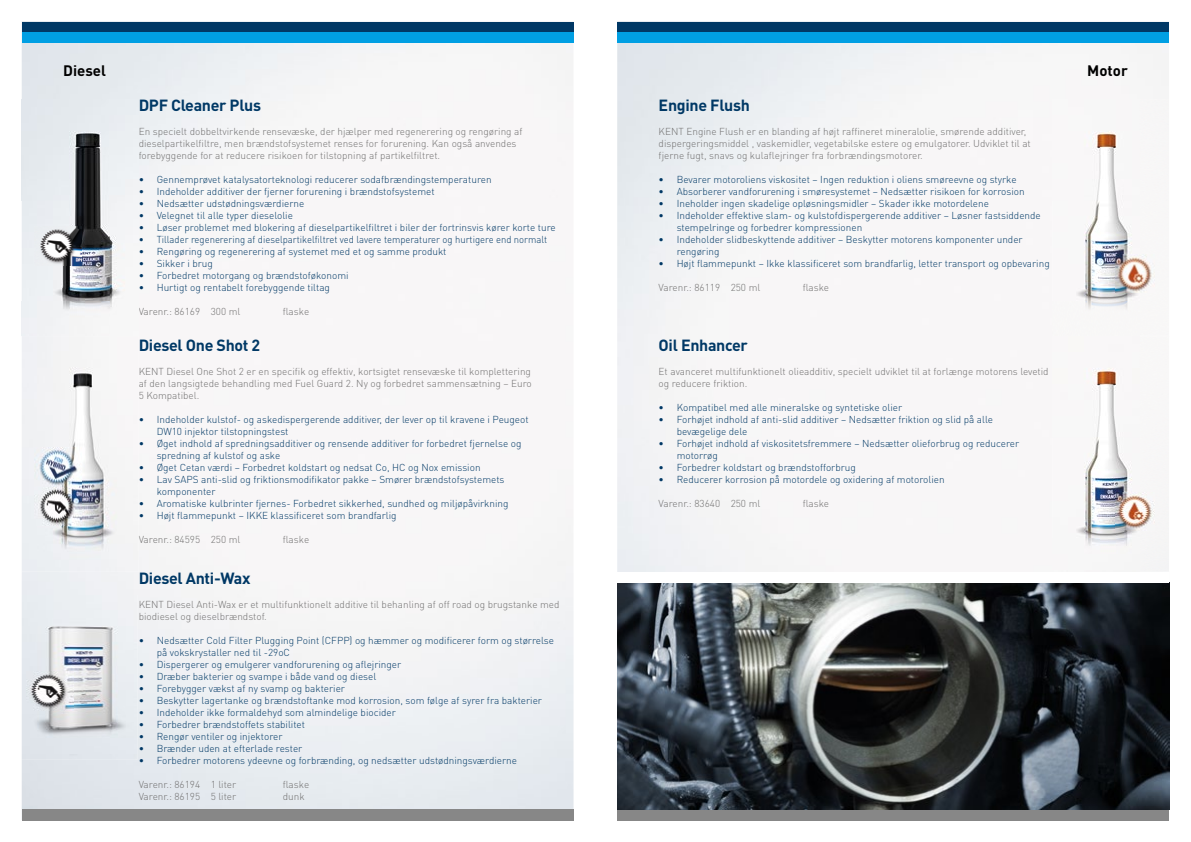
<style>
.page{position:relative;width:1191px;height:842px;background:#fff}
.page>*{position:absolute;margin:0;border:0;box-sizing:border-box;transform-origin:0 0}
.t1{font:700 16px "DIN Pro";letter-spacing:-.02em;color:#003865}
.t2{font:700 15px "DIN Pro";color:#000}
.t3{font:300 10px/12px "DIN Pro";color:#003865}
.t4{font:300 10px/12px "DIN Pro";color:#706f6f}
.t5{font:300 10px "DIN Pro";color:#003865;scale:.95 1}
</style>
<div class="page">
<div style="left:22px;top:22px;width:551px;height:11px;background:#003865"></div>
<div style="left:617px;top:22px;width:552px;height:11px;background:#003865"></div>
<div style="left:22px;top:809px;width:551px;height:11px;background:#878787"></div>
<div style="left:617px;top:809px;width:552px;height:11px;background:#878787"></div>
<div style="left:22px;top:32px;width:551px;height:11px;background:#009fe3"></div>
<div style="left:617px;top:32px;width:552px;height:11px;background:#009fe3"></div>
<img style="left:22px;top:99px;width:117px;height:473px">
<img style="left:22px;top:595px;width:115px;height:165px">
<img style="left:1052px;top:99px;width:117px;height:473px">
<img style="left:617px;top:583px;width:552px;height:226px">
<img style="left:35px;top:226px;width:47px;height:39px">
<img style="left:35px;top:448px;width:47px;height:78px">
<img style="left:26px;top:672px;width:47px;height:39px">
<img style="left:1115px;top:255px;width:39px;height:38px">
<img style="left:1115px;top:492px;width:39px;height:39px">
<h2 class="t2" style="left:63px;top:60px;width:44px">Diesel</h2>
<h1 class="t1" style="left:139px;top:95px;width:124px">DPF Cleaner Plus</h1>
<p class="t4" style="left:139px;top:125px;width:385px">En specielt dobbeltvirkende rensevæske, der hjælper med regenerering og rengøring af dieselpartikelfiltre, men brændstofsystemet renses for forurening. Kan også anvendes forebyggende for at reducere risikoen for tilstopning af partikelfiltret.</p>
<p class="t3" style="left:139px;top:173px;width:354px">• Gennemprøvet katalysatorteknologi reducerer sodafbrændingstemperaturen</p>
<p class="t3" style="left:139px;top:185px;width:297px">• Indeholder additiver der fjerner forurening i brændstofsystemet</p>
<p class="t3" style="left:139px;top:197px;width:167px">• Nedsætter udstødningsværdierne</p>
<p class="t3" style="left:139px;top:209px;width:156px">• Velegnet til alle typer dieselolie</p>
<p class="t3" style="left:139px;top:221px;width:418px">• Løser problemet med blokering af dieselpartikelfiltret i biler der fortrinsvis kører korte ture</p>
<p class="t5" style="left:139px;top:233px;width:431px">• Tillader regenerering af dieselpartikelfiltret ved lavere temperaturer og hurtigere end normalt</p>
<p class="t3" style="left:139px;top:245px;width:309px">• Rengøring og regenerering af systemet med et og samme produkt</p>
<p class="t3" style="left:139px;top:257px;width:76px">• Sikker i brug</p>
<p class="t3" style="left:139px;top:269px;width:211px">• Forbedret motorgang og brændstoføkonomi</p>
<p class="t3" style="left:139px;top:281px;width:193px">• Hurtigt og rentabelt forebyggende tiltag</p>
<p class="t4" style="left:139px;top:305px;width:103px">Varenr.: 86169 300 ml</p>
<p class="t4" style="left:283px;top:305px;width:28px">flaske</p>
<h1 class="t1" style="left:139px;top:334px;width:123px">Diesel One Shot 2</h1>
<p class="t4" style="left:139px;top:364px;width:394px;text-align:justify">KENT Diesel One Shot 2 er en specifik og effektiv, kortsigtet rensevæske til komplettering af den langsigtede behandling med Fuel Guard 2. Ny og forbedret sammensætning – Euro 5 Kompatibel.</p>
<p class="t3" style="left:157px;top:412px;width:373px;text-indent:-18px">• Indeholder kulstof- og askedispergerende additiver, der lever op til kravene i Peugeot<br>DW10 injektor tilstopningstest</p>
<p class="t3" style="left:157px;top:436px;width:366px;text-indent:-18px">• Øget indhold af spredningsadditiver og rensende additiver for forbedret fjernelse og spredning af kulstof og aske</p>
<p class="t3" style="left:139px;top:460px;width:343px">• Øget Cetan værdi – Forbedret koldstart og nedsat Co, HC og Nox emission</p>
<p class="t3" style="left:157px;top:472px;width:349px;text-indent:-18px">• Lav SAPS anti-slid og friktionsmodifikator pakke – Smører brændstofsystemets komponenter</p>
<p class="t3" style="left:139px;top:496px;width:371px">• Aromatiske kulbrinter fjernes- Forbedret sikkerhed, sundhed og miljøpåvirkning</p>
<p class="t3" style="left:139px;top:508px;width:259px">• Højt flammepunkt – IKKE klassificeret som brandfarlig</p>
<p class="t4" style="left:139px;top:532px;width:103px">Varenr.: 84595 250 ml</p>
<p class="t4" style="left:283px;top:532px;width:28px">flaske</p>
<h1 class="t1" style="left:139px;top:567px;width:113px">Diesel Anti-Wax</h1>
<p class="t4" style="left:139px;top:598px;width:422px">KENT Diesel Anti-Wax er et multifunktionelt additive til behanling af off road og brugstanke med biodiesel og dieselbrændstof.</p>
<p class="t3" style="left:157px;top:634px;width:399px;text-indent:-18px">• Nedsætter Cold Filter Plugging Point (CFPP) og hæmmer og modificerer form og størrelse på vokskrystaller ned til -29oC</p>
<p class="t3" style="left:139px;top:658px;width:264px">• Dispergerer og emulgerer vandforurening og aflejringer</p>
<p class="t3" style="left:139px;top:670px;width:239px">• Dræber bakterier og svampe i både vand og diesel</p>
<p class="t3" style="left:139px;top:682px;width:208px">• Forebygger vækst af ny svamp og bakterier</p>
<p class="t3" style="left:139px;top:694px;width:405px">• Beskytter lagertanke og brændstoftanke mod korrosion, som følge af syrer fra bakterier</p>
<p class="t3" style="left:139px;top:706px;width:259px">• Indeholder ikke formaldehyd som almindelige biocider</p>
<p class="t3" style="left:139px;top:718px;width:168px">• Forbedrer brændstoffets stabilitet</p>
<p class="t3" style="left:139px;top:730px;width:145px">• Rengør ventiler og injektorer</p>
<p class="t3" style="left:139px;top:742px;width:165px">• Brænder uden at efterlade rester</p>
<p class="t3" style="left:139px;top:754px;width:380px">• Forbedrer motorens ydeevne og forbrænding, og nedsætter udstødningsværdierne</p>
<p class="t4" style="left:139px;top:778px;width:99px">Varenr.: 86194 1 liter</p>
<p class="t4" style="left:283px;top:778px;width:28px">flaske</p>
<p class="t4" style="left:139px;top:790px;width:99px">Varenr.: 86195 5 liter</p>
<p class="t4" style="left:283px;top:790px;width:23px">dunk</p>
<h1 class="t1" style="left:658px;top:95px;width:93px">Engine Flush</h1>
<p class="t4" style="left:658px;top:125px;width:374px">KENT Engine Flush er en blanding af højt raffineret mineralolie, smørende additiver, dispergeringsmiddel , vaskemidler, vegetabilske estere og emulgatorer. Udviklet til at fjerne fugt, snavs og kulaflejringer fra forbrændingsmotorer.</p>
<p class="t3" style="left:658px;top:173px;width:359px">• Bevarer motoroliens viskositet – Ingen reduktion i oliens smøreevne og styrke</p>
<p class="t3" style="left:658px;top:185px;width:367px">• Absorberer vandforurening i smøresystemet – Nedsætter risikoen for korrosion</p>
<p class="t3" style="left:658px;top:197px;width:332px">• Ineholder ingen skadelige opløsningsmidler – Skader ikke motordelene</p>
<p class="t3" style="left:676px;top:209px;width:366px;text-indent:-18px">• Indeholder effektive slam- og kulstofdispergerende additiver – Løsner fastsiddende stempelringe og forbedrer kompressionen</p>
<p class="t3" style="left:676px;top:233px;width:347px;text-indent:-18px">• Indeholder slidbeskyttende additiver – Beskytter motorens komponenter under rengøring</p>
<p class="t3" style="left:658px;top:257px;width:392px">• Højt flammepunkt – Ikke klassificeret som brandfarlig, letter transport og opbevaring</p>
<p class="t4" style="left:658px;top:281px;width:103px">Varenr.: 86119 250 ml</p>
<p class="t4" style="left:802px;top:281px;width:28px">flaske</p>
<h1 class="t1" style="left:658px;top:334px;width:91px">Oil Enhancer</h1>
<p class="t4" style="left:658px;top:364px;width:391px">Et avanceret multifunktionelt olieadditiv, specielt udviklet til at forlænge motorens levetid og reducere friktion.</p>
<p class="t3" style="left:658px;top:400px;width:245px">• Kompatibel med alle mineralske og syntetiske olier</p>
<p class="t3" style="left:676px;top:412px;width:318px;text-indent:-18px">• Forhøjet indhold af anti-slid additiver – Nedsætter friktion og slid på alle bevægelige dele</p>
<p class="t3" style="left:676px;top:436px;width:344px;text-indent:-18px">• Forhøjet indhold af viskositetsfremmere – Nedsætter olieforbrug og reducerer motorrøg</p>
<p class="t3" style="left:658px;top:460px;width:199px">• Forbedrer koldstart og brændstofforbrug</p>
<p class="t3" style="left:658px;top:472px;width:287px">• Reducerer korrosion på motordele og oxidering af motorolien</p>
<p class="t4" style="left:658px;top:496px;width:103px">Varenr.: 83640 250 ml</p>
<p class="t4" style="left:802px;top:496px;width:28px">flaske</p>
<h2 class="t2" style="left:1087px;top:60px;width:42px">Motor</h2>
</div>
